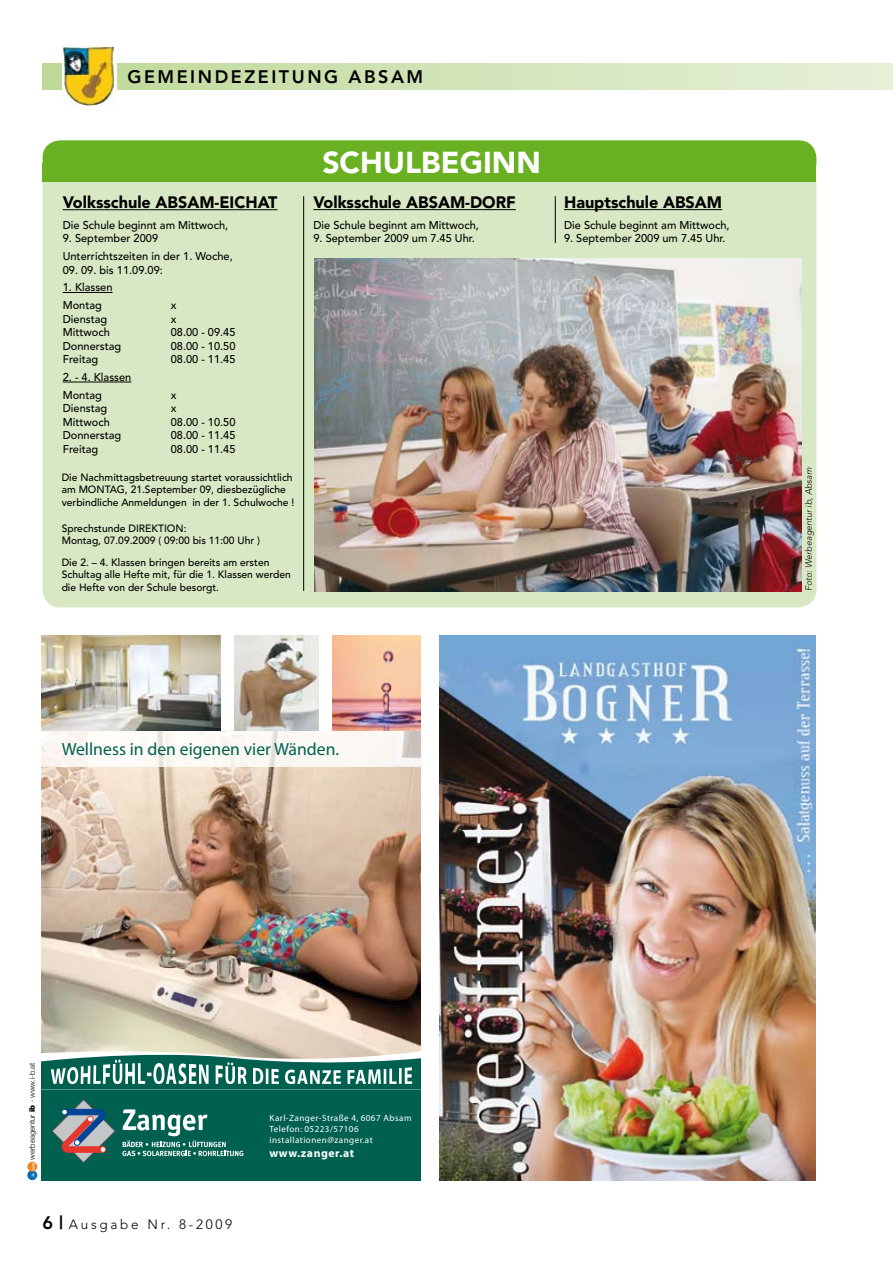
<style>
.page{position:relative;width:893px;height:1263px;background:#fff}
.page>*{position:absolute;margin:0;border:0;box-sizing:border-box;transform-origin:0 0}
.t1{font:900 30px "Avenir";color:#fff}
.t2{font:800 18px "Avenir";letter-spacing:.14em;color:#000}
.t3{font:17.7px "Myriad Pro";color:#006050}
.t4{font:900 16.5px "Avenir";color:#000}
.t5{font:300 13.5px "Avenir";letter-spacing:.2em;color:#000}
.t6{font:700 11.7px "Myriad";letter-spacing:.05em;color:#fff}
.t7{font:500 11.25px/17.7px "Avenir";color:#000}
.t8{font:500 10.5px/12.6px "Avenir";color:#000}
.t9{font:9.15px/10.9px "Myriad";letter-spacing:.05em;color:#fff}
.t10{font:italic 300 9px "Avenir";color:#000}
.t11{font:300 7.65px "Helvetica Neue";color:#000}
.s1{font-weight:900}
.s2{font-weight:800;font-size:18px}
</style>
<div class="page">
<div style="left:43px;top:64px;width:850px;height:25px;background:linear-gradient(to right,#bed899,#e6f0d9)"></div>
<div style="left:62px;top:45px;width:55px;height:65px;background:#fff"></div>
<img style="left:63px;top:45px;width:52px;height:61px">
<svg style="left:892px;top:64px;width:1px;height:25px"></svg>
<img style="left:439px;top:636px;width:377px;height:544px">
<div style="left:43px;top:164px;width:773px;height:443px;background:#d9e8c4;border-radius:18px"></div>
<div style="left:43px;top:140px;width:773px;height:41px;background:#6ab023;border-radius:18px"></div>
<hr style="left:63px;top:209px;width:214px;height:1px;background:#000">
<hr style="left:63px;top:292px;width:50px;height:1px;background:#000">
<hr style="left:63px;top:382px;width:68px;height:1px;background:#000">
<hr style="left:313px;top:209px;width:203px;height:1px;background:#000">
<hr style="left:564px;top:209px;width:158px;height:1px;background:#000">
<hr style="left:303px;top:196px;width:1px;height:395px;background:#000">
<hr style="left:555px;top:196px;width:1px;height:47px;background:#000">
<img style="left:42px;top:730px;width:378px;height:318px">
<img style="left:42px;top:636px;width:178px;height:94px">
<img style="left:332px;top:636px;width:88px;height:94px">
<img style="left:234px;top:636px;width:84px;height:94px">
<svg style="left:42px;top:1048px;width:378px;height:42px"></svg>
<div style="left:42px;top:1091px;width:378px;height:89px;background:#006050"></div>
<svg style="left:122px;top:1109px;width:121px;height:47px"></svg>
<svg style="left:52px;top:1099px;width:64px;height:64px"></svg>
<svg style="left:27px;top:1170px;width:10px;height:10px"></svg>
<div style="left:27px;top:1162px;width:10px;height:9px;background:#ef8327;border-radius:50%"></div>
<svg style="left:32px;top:1163px;width:4px;height:15px"></svg>
<img style="left:315px;top:259px;width:486px;height:332px">
<h2 class="t2" style="left:128px;top:66px;width:297px">GEMEINDEZEITUNG ABSAM</h2>
<h3 class="t4" style="left:63px;top:192px;width:216px">Volksschule ABSAM-EICHAT</h3>
<p class="t7" style="left:63px;top:216px;width:167px">Die Schule beginnt am Mittwoch,</p>
<p class="t7" style="left:63px;top:230px;width:171px">9. September 2009<br>Unterrichtszeiten in der 1. Woche,</p>
<p class="t7" style="left:63px;top:261px;width:102px">09. 09. bis 11.09.09:</p>
<p class="t7" style="left:63px;top:279px;width:51px">1. Klassen<br>Montag</p>
<p class="t7" style="left:171px;top:297px;width:7px">x</p>
<p class="t7" style="left:63px;top:310px;width:46px">Dienstag</p>
<p class="t7" style="left:171px;top:310px;width:7px">x</p>
<p class="t7" style="left:63px;top:324px;width:49px">Mittwoch</p>
<p class="t7" style="left:171px;top:324px;width:66px">08.00 - 09.45</p>
<p class="t7" style="left:63px;top:337px;width:60px">Donnerstag</p>
<p class="t7" style="left:171px;top:337px;width:66px">08.00 - 10.50</p>
<p class="t7" style="left:63px;top:351px;width:37px">Freitag</p>
<p class="t7" style="left:171px;top:351px;width:66px">08.00 - 11.45</p>
<p class="t7" style="left:63px;top:368px;width:70px">2. - 4. Klassen<br>Montag</p>
<p class="t7" style="left:171px;top:386px;width:7px">x</p>
<p class="t7" style="left:63px;top:400px;width:46px">Dienstag</p>
<p class="t7" style="left:171px;top:400px;width:7px">x</p>
<p class="t7" style="left:63px;top:413px;width:49px">Mittwoch</p>
<p class="t7" style="left:171px;top:413px;width:66px">08.00 - 10.50</p>
<p class="t7" style="left:63px;top:427px;width:60px">Donnerstag</p>
<p class="t7" style="left:171px;top:427px;width:66px">08.00 - 11.45</p>
<p class="t7" style="left:63px;top:440px;width:37px">Freitag</p>
<p class="t7" style="left:171px;top:440px;width:66px">08.00 - 11.45</p>
<p class="t8" style="left:62px;top:471px;width:234px">Die Nachmittagsbetreuung startet voraussichtlich am MONTAG, 21.September 09, diesbezügliche verbindliche Anmeldungen in der 1. Schulwoche !</p>
<p class="t8" style="left:62px;top:522px;width:200px">Sprechstunde DIREKTION:<br>Montag, 07.09.2009 ( 09:00 bis 11:00 Uhr )</p>
<p class="t8" style="left:62px;top:556px;width:231px">Die 2. – 4. Klassen bringen bereits am ersten<br>Schultag alle Hefte mit, für die 1. Klassen werden die Hefte von der Schule besorgt.</p>
<h1 class="t1" style="left:322px;top:144px;width:220px">SCHULBEGINN</h1>
<h3 class="t4" style="left:313px;top:192px;width:200px">Volksschule ABSAM-dorf</h3>
<p class="t7" style="left:313px;top:216px;width:167px">Die Schule beginnt am Mittwoch,</p>
<p class="t7" style="left:313px;top:230px;width:163px">9. September 2009 um 7.45 Uhr.</p>
<h3 class="t4" style="left:564px;top:192px;width:160px">Hauptschule ABSAM</h3>
<p class="t7" style="left:564px;top:216px;width:167px">Die Schule beginnt am Mittwoch,</p>
<p class="t7" style="left:564px;top:230px;width:163px">9. September 2009 um 7.45 Uhr.</p>
<h3 class="t3" style="left:62px;top:738px;width:279px">Wellness in den eigenen vier Wänden.</h3>
<p class="t10" style="left:803px;top:591px;width:125px;rotate:-90deg">Foto: Werbeagentur ib, Absam</p>
<p class="t11" style="left:27px;top:1160px;width:99px;rotate:-90deg">werbeagentur <span class="s1">ib</span> · www.i-b.at</p>
<p class="t5" style="left:43px;top:1216px;width:191px"><span class="s2">6 |</span> Ausgabe Nr. 8-2009</p>
<p class="t9" style="left:269px;top:1113px;width:144px">Karl-Zanger-Straße 4, 6067 Absam<br>Telefon: 05223/57106 installationen@zanger.at</p>
<p class="t6" style="left:269px;top:1147px;width:86px">www.zanger.at</p>
</div>
